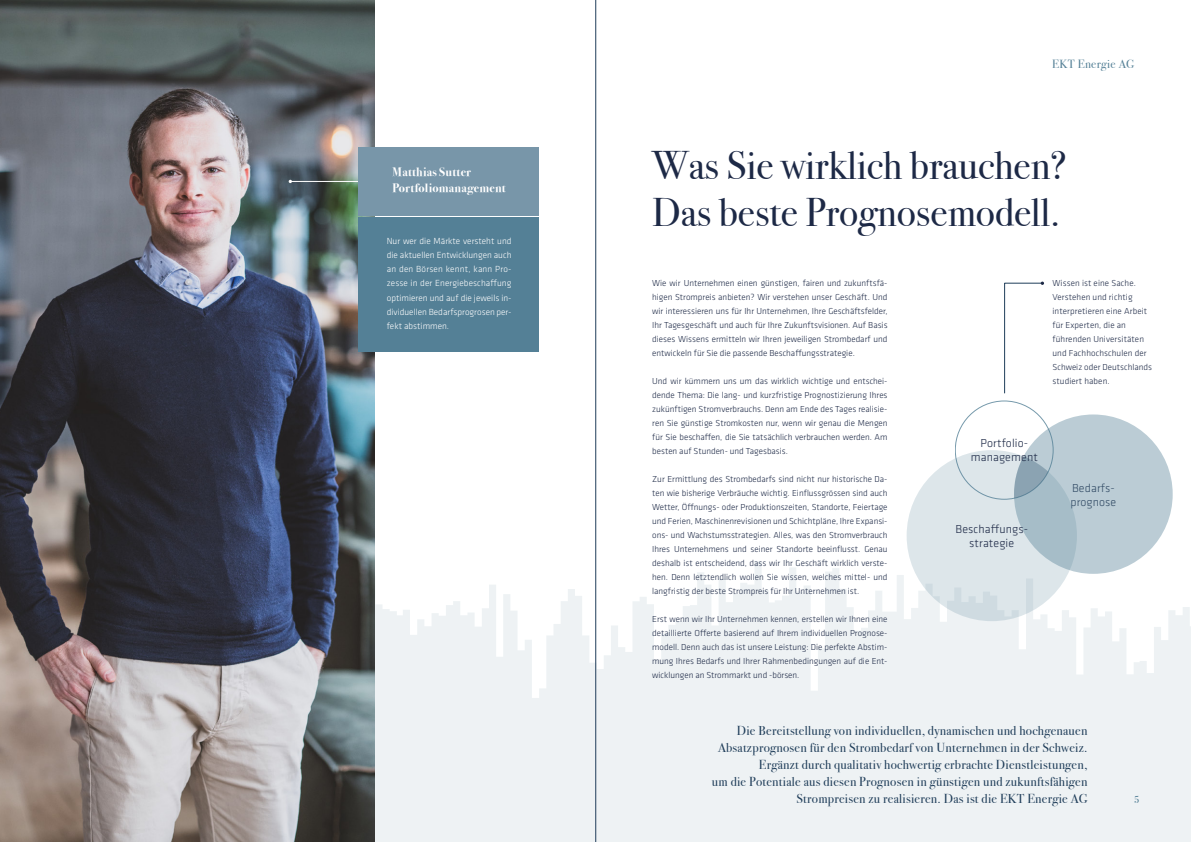
<style>
.page{position:relative;width:1191px;height:842px;background:#fff}
.page>*{position:absolute;margin:0;border:0;box-sizing:border-box;transform-origin:0 0}
.t1{font:40px "Bodoni Svty Two ITCTT";color:#1d2946}
.t2{font:13px/17px "Bodoni Svty Two ITCTT";letter-spacing:.02em;color:#1f3d59;text-align:right}
.t3{font:700 12.2px "Bodoni Svty Two ITCTT";letter-spacing:.02em;color:#fff}
.t4{font:300 12px "Klavika";letter-spacing:.01em;color:#1d2946}
.t5{font:12px "Bodoni Svty Two ITCTT";letter-spacing:.03em;color:#548096}
.t6{font:10px "Bodoni Svty Two ITCTT";color:#548096}
.t7{font:300 9.2px/14.3px "Klavika";color:#fff;text-align:justify}
.t8{font:300 9px/14px "Klavika";color:#1d2946;text-align:justify}
</style>
<div class="page">
<svg style="left:374px;top:561px;width:817px;height:281px;fill:#eef2f4"></svg>
<img style="left:0;top:0;width:374px;height:842px">
<svg style="left:1004px;top:282px;width:40px;height:111px"></svg>
<div style="left:906px;top:450px;width:171px;height:171px;background:linear-gradient(to right,#dce5ea,#dce5e9);border-radius:50%"></div>
<div style="left:1014px;top:414px;width:158px;height:160px;background:linear-gradient(to right,#aac0cb,#c1d0d8);border-radius:50%"></div>
<svg style="left:1014px;top:456px;width:34px;height:42px"></svg>
<hr style="left:595px;top:0;width:1px;height:842px;background:#1f3d59">
<div style="left:358px;top:217px;width:181px;height:134px;background:#548096"></div>
<hr style="left:290px;top:181px;width:70px;height:1px;background:#fff">
<div style="left:358px;top:147px;width:181px;height:68px;background:#7896a9"></div>
<p class="t3" style="left:392px;top:161px;width:80px">Matthias Sutter</p>
<p class="t3" style="left:392px;top:178px;width:115px">Portfoliomanagement</p>
<p class="t7" style="left:387px;top:234px;width:126px">Nur wer die Märkte versteht und die aktuellen Entwicklungen auch an den Börsen kennt, kann Pro&shy;zesse in der Energiebeschaffung optimieren und auf die jeweils in&shy;dividuellen Bedarfsprogrosen per-</p>
<p class="t7" style="left:387px;top:319px;width:64px">fekt abstimmen.</p>
<p class="t5" style="left:1052px;top:54px;width:84px">EKT Energie AG</p>
<p class="t1" style="left:652px;top:133px;width:416px">Was Sie wirklich brauchen?</p>
<p class="t1" style="left:652px;top:180px;width:410px">Das beste Prognosemodell.</p>
<p class="t8" style="left:652px;top:276px;width:237px">Wie wir Unternehmen einen günstigen, fairen und zukunftsfä&shy;higen Strompreis anbieten? Wir verstehen unser Geschäft. Und wir interessieren uns für Ihr Unternehmen, Ihre Geschäftsfelder, Ihr Tagesgeschäft und auch für Ihre Zukunftsvisionen. Auf Basis dieses Wissens ermitteln wir Ihren jeweiligen Strombedarf und entwickeln für Sie die passende Beschaffungsstrategie.</p>
<p class="t8" style="left:652px;top:374px;width:237px">Und wir kümmern uns um das wirklich wichtige und entschei&shy;dende Thema: Die lang- und kurzfristige Prognostizierung Ihres zukünftigen Stromverbrauchs. Denn am Ende des Tages realisie&shy;ren Sie günstige Stromkosten nur, wenn wir genau die Mengen für Sie beschaffen, die Sie tatsächlich verbrauchen werden. Am besten auf Stunden- und Tagesbasis.</p>
<p class="t8" style="left:652px;top:472px;width:237px">Zur Ermittlung des Strombedarfs sind nicht nur historische Da&shy;ten wie bisherige Verbräuche wichtig. Einflussgrössen sind auch Wetter, Öffnungs- oder Produktionszeiten, Standorte, Feiertage und Ferien, Maschinenrevisionen und Schichtpläne, Ihre Expansi&shy;ons- und Wachstumsstrategien. Alles, was den Stromverbrauch Ihres Unternehmens und seiner Standorte beeinflusst. Genau deshalb ist entscheidend, dass wir Ihr Geschäft wirklich verste&shy;hen. Denn letztendlich wollen Sie wissen, welches mittel- und langfristig der beste Strompreis für Ihr Unternehmen ist.</p>
<p class="t8" style="left:652px;top:612px;width:237px">Erst wenn wir Ihr Unternehmen kennen, erstellen wir Ihnen eine detaillierte Offerte basierend auf Ihrem individuellen Prognose&shy;modell. Denn auch das ist unsere Leistung: Die perfekte Abstim&shy;mung Ihres Bedarfs und Ihrer Rahmenbedingungen auf die Ent&shy;wicklungen an Strommarkt und -börsen.</p>
<p class="t8" style="left:1052px;top:276px;width:85px">Wissen ist eine Sache.</p>
<p class="t8" style="left:1052px;top:290px;width:96px;text-align:left">Verstehen und richtig interpretieren eine Arbeit für Experten, die an</p>
<p class="t8" style="left:1052px;top:332px;width:101px;text-align:left">führenden Universitäten und Fachhochschulen der<br>Schweiz oder Deutschlands studiert haben.</p>
<p class="t4" style="left:980px;top:437px;width:49px">Portfolio-</p>
<p class="t4" style="left:971px;top:451px;width:68px">management</p>
<p class="t4" style="left:955px;top:523px;width:74px">Beschaffungs-</p>
<p class="t4" style="left:969px;top:537px;width:46px">strategie</p>
<p class="t4" style="left:1072px;top:481px;width:44px">Bedarfs-</p>
<p class="t4" style="left:1070px;top:495px;width:47px">prognose</p>
<p class="t2" style="left:737px;top:721px;width:352px">Die Bereitstellung von individuellen, dynamischen und hochgenauen</p>
<p class="t2" style="left:718px;top:738px;width:371px">Absatzprognosen für den Strombedarf von Unternehmen in der Schweiz.</p>
<p class="t2" style="left:759px;top:755px;width:330px">Ergänzt durch qualitativ hochwertig erbrachte Dienstleistungen,</p>
<p class="t2" style="left:712px;top:772px;width:377px">um die Potentiale aus diesen Prognosen in günstigen und zukunftsfähigen<br>Strompreisen zu realisieren. Das ist die EKT Energie AG</p>
<p class="t6" style="left:1134px;top:791px;width:7px">5</p>
</div>
